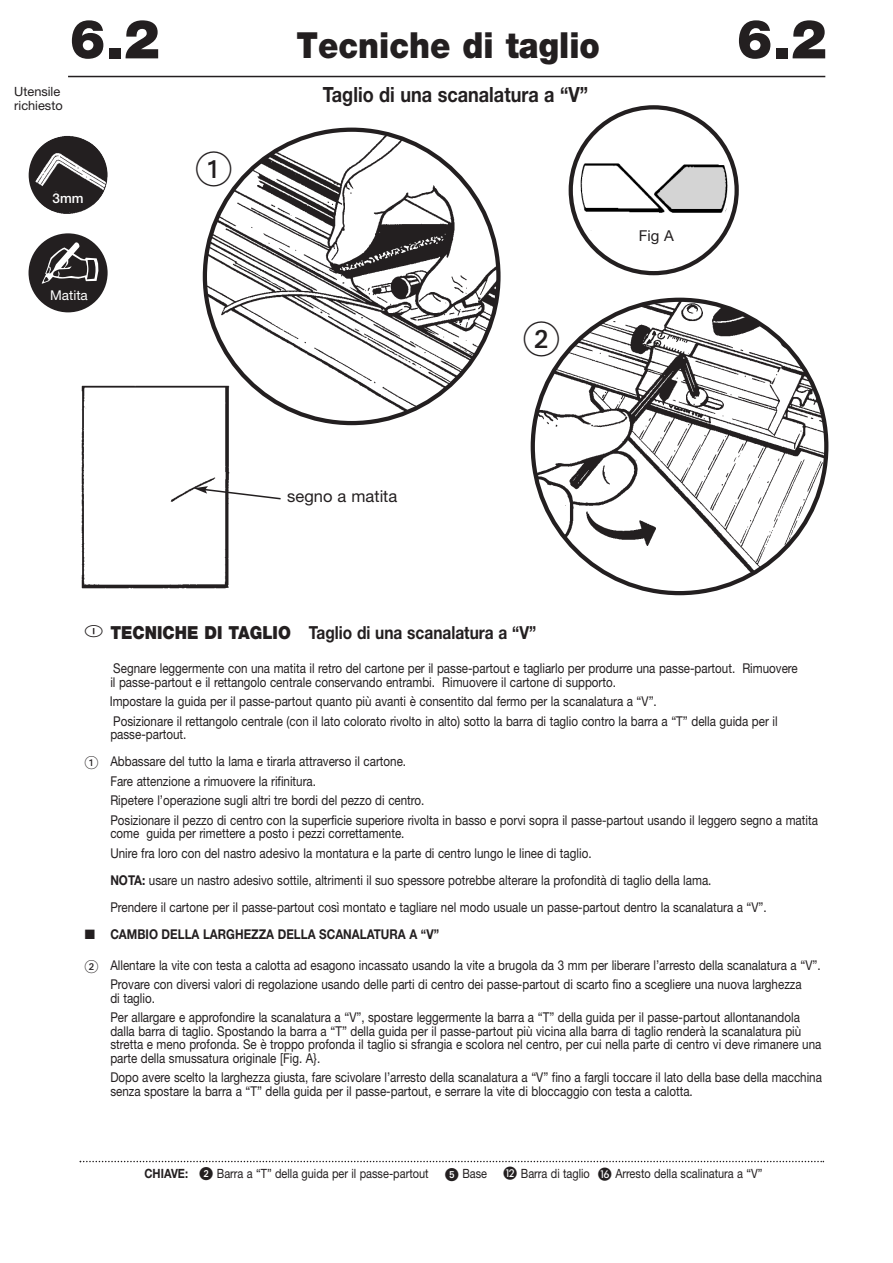
<style>
.page{position:relative;width:893px;height:1263px;background:#fff}
.page>*{position:absolute;margin:0;border:0;box-sizing:border-box;transform-origin:0 0}
.t1{font:900 54px "Helvetica Neue";color:#231f20}
.t2{font:900 36px "Helvetica Neue";color:#231f20;scale:.9 1}
.t3{font:36px "European Pi Two";color:#231f20}
.t4{font:700 21px "Helvetica Neue";color:#231f20;scale:.86 1}
.t5{font:700 18px "Helvetica Neue";color:#231f20;scale:.86 1}
.t6{font:16.5px "Helvetica Neue";color:#231f20}
.t7{font:15px "Helvetica Neue";color:#231f20}
.t8{font:13.5px/19.5px "Helvetica Neue";color:#231f20;scale:.86 1}
.t9{font:700 13.5px "Helvetica Neue";color:#231f20;scale:.86 1}
.t10{font:13.5px "Helvetica Neue";color:#fff}
.t11{font:500 13.5px "Helvetica Neue";color:#fff}
.t12{font:12.75px "Helvetica Neue";color:#231f20;scale:.86 1}
.t13{font:12.75px/13.5px "Helvetica Neue";color:#231f20}
.t14{font:700 12.75px "Helvetica Neue";color:#231f20;scale:.86 1}
.s1{font-weight:900}
.s2{font-family:"European Pi Two"}
.s3{font-weight:700}
</style>
<div class="page">
<svg style="left:28px;top:135px;width:80px;height:79px"></svg>
<div style="left:51px;top:192px;width:34px;height:16px;background:#231f20"></div>
<img style="left:81px;top:385px;width:149px;height:204px">
<svg style="left:568px;top:105px;width:170px;height:170px"></svg>
<div style="left:637px;top:228px;width:40px;height:21px;background:#fff"></div>
<svg style="left:203px;top:128px;width:297px;height:297px"></svg>
<svg style="left:530px;top:298px;width:298px;height:297px"></svg>
<svg style="left:194px;top:486px;width:87px;height:14px"></svg>
<hr style="left:68px;top:76px;width:757px;height:1px;background:#231f20">
<svg style="left:80px;top:1161px;width:744px;height:2px"></svg>
<svg style="left:530px;top:321px;width:29px;height:35px"></svg>
<svg style="left:28px;top:233px;width:80px;height:80px"></svg>
<h1 class="t1" style="left:70px;top:20px;width:92px">6.2</h1>
<p class="t13" style="left:14px;top:86px;width:50px">Utensile richiesto</p>
<p class="t11" style="left:53px;top:194px;width:32px">3mm</p>
<p class="t10" style="left:50px;top:291px;width:39px">Matita</p>
<h2 class="t3" style="left:196px;top:147px;width:37px">-</h2>
<h2 class="t2" style="left:296px;top:33px;width:339px">Tecniche di taglio</h2>
<h3 class="t4" style="left:323px;top:87px;width:310px">Taglio di una scanalatura a “V”</h3>
<p class="t7" style="left:639px;top:230px;width:36px">Fig A</p>
<h1 class="t1" style="left:736px;top:20px;width:92px">6.2</h1>
<p class="t6" style="left:287px;top:490px;width:112px">segno a matita</p>
<h3 class="t5" style="left:110px;top:626px;width:497px"><span class="s1">TECNICHE DI TAGLIO</span> Taglio di una scanalatura a “V”</h3>
<p class="t8" style="left:110px;top:663px;width:800px;line-height:13.5px">Segnare leggermente con una matita il retro del cartone per il passe-partout e tagliarlo per produrre una passe-partout. Rimuovere il passe-partout e il rettangolo centrale conservando entrambi. Rimuovere il cartone di supporto.</p>
<p class="t8" style="left:110px;top:693px;width:778px">Impostare la guida per il passe-partout quanto più avanti è consentito dal fermo per la scanalatura a “V”.<br>Posizionare il rettangolo centrale (con il lato colorato rivolto in alto) sotto la barra di taglio contro la barra a “T” della guida per il</p>
<p class="t8" style="left:110px;top:726px;width:90px">passe-partout.</p>
<p class="t8" style="left:110px;top:753px;width:824px;text-indent:-26px"><span class="s2">-</span> Abbassare del tutto la lama e tirarla attraverso il cartone.<br>Fare attenzione a rimuovere la rifinitura.<br>Ripetere l’operazione sugli altri tre bordi del pezzo di centro.<br>Posizionare il pezzo di centro con la superficie superiore rivolta in basso e porvi sopra il passe-partout usando il leggero segno a matita</p>
<p class="t8" style="left:110px;top:825px;width:561px">come guida per rimettere a posto i pezzi correttamente.<br>Unire fra loro con del nastro adesivo la montatura e la parte di centro lungo le linee di taglio.</p>
<p class="t8" style="left:110px;top:868px;width:764px;line-height:27px"><span class="s3">NOTA:</span> usare un nastro adesivo sottile, altrimenti il suo spessore potrebbe alterare la profondità di taglio della lama.<br>Prendere il cartone per il passe-partout così montato e tagliare nel modo usuale un passe-partout dentro la scanalatura a “V”.</p>
<p class="t9" style="left:85px;top:929px;width:413px">■ CAMBIO DELLA LARGHEZZA DELLA SCANALATURA A “V”</p>
<p class="t8" style="left:110px;top:957px;width:827px">Allentare la vite con testa a calotta ad esagono incassato usando la vite a brugola da 3 mm per liberare l’arresto della scanalatura a “V”.<br>Provare con diversi valori di regolazione usando delle parti di centro dei passe-partout di scarto fino a scegliere una nuova larghezza</p>
<p class="t8" style="left:110px;top:990px;width:803px">di taglio.<br>Per allargare e approfondire la scanalatura a “V”, spostare leggermente la barra a “T” della guida per il passe-partout allontanandola</p>
<p class="t8" style="left:110px;top:1026px;width:828px;line-height:13.5px">dalla barra di taglio. Spostando la barra a “T” della guida per il passe-partout più vicina alla barra di taglio renderà la scanalatura più stretta e meno profonda. Se è troppo profonda il taglio si sfrangia e scolora nel centro, per cui nella parte di centro vi deve rimanere una parte della smussatura originale [Fig. A}.</p>
<p class="t8" style="left:110px;top:1072px;width:829px;line-height:13.5px">Dopo avere scelto la larghezza giusta, fare scivolare l’arresto della scanalatura a “V” fino a fargli toccare il lato della base della macchina senza spostare la barra a “T” della guida per il passe-partout, e serrare la vite di bloccaggio con testa a calotta.</p>
<p class="t14" style="left:144px;top:1169px;width:52px">CHIAVE:</p>
<p class="t12" style="left:217px;top:1169px;width:248px">Barra a “T” della guida per il passe-partout</p>
<p class="t12" style="left:462px;top:1169px;width:30px">Base</p>
<p class="t12" style="left:521px;top:1169px;width:82px">Barra di taglio</p>
<p class="t12" style="left:615px;top:1169px;width:172px">Arresto della scalinatura a “V”</p>
</div>
